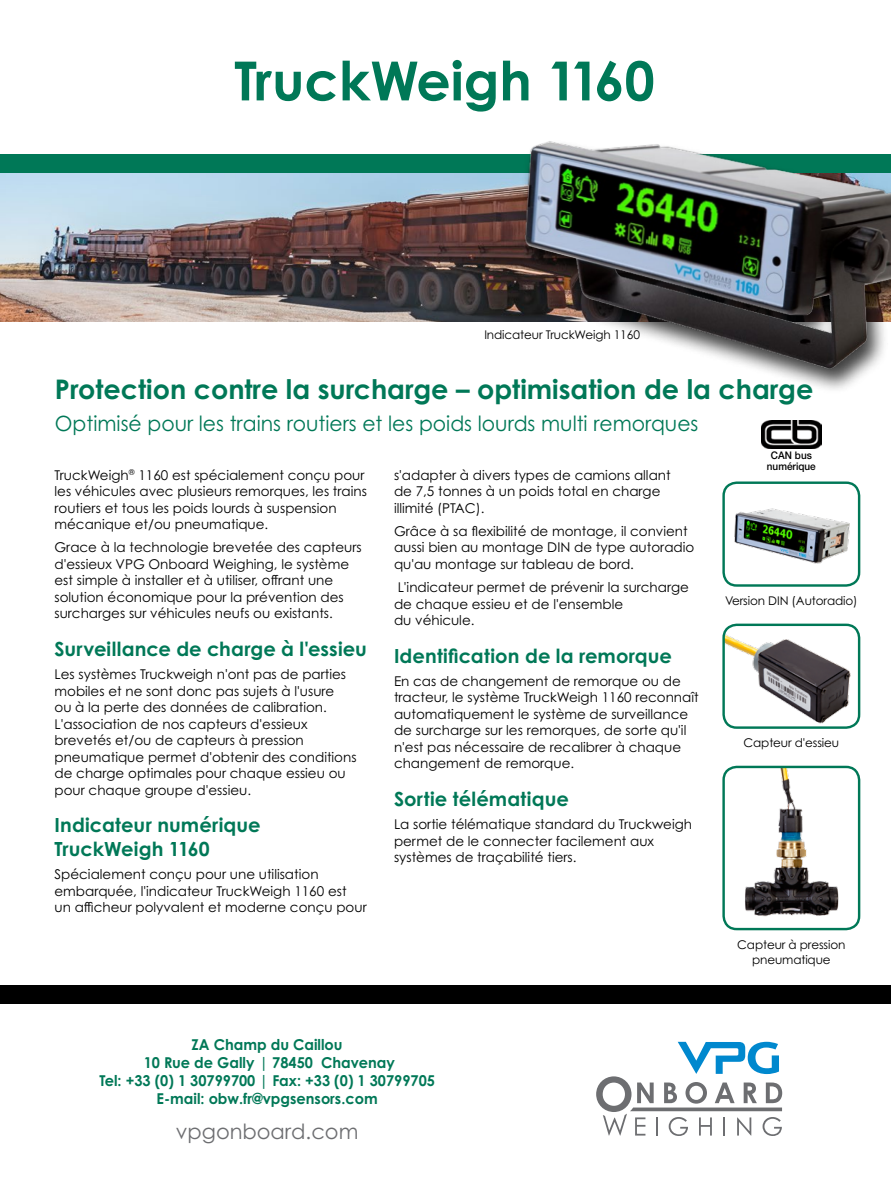
<style>
.page{position:relative;width:891px;height:1188px;background:#fff}
.page>*{position:absolute;margin:0;border:0;box-sizing:border-box;transform-origin:0 0}
.PT-Front-Title{font:700 54px "Century Gothic Pro";color:#007857}
.PT-prod-body-title-g{font:700 27px "Century Gothic Pro";color:#007857}
.PT-Body-subtitle-gre{font:21px "Century Gothic Pro";color:#007857}
.PT-URL{font:21px "Century Gothic Pro";color:#6d6e71}
.PT-body-heading{font:700 19.5px/24px "Century Gothic Pro";letter-spacing:.005em;color:#007857}
.PT-Contact{font:700 15px "Century Gothic Pro";color:#007857}
.PT-body{font:13.5px/16.5px "Century Gothic Pro";color:#000}
.PT-image-captions{font:12px/15px "Century Gothic Pro";letter-spacing:-.01em;color:#000;text-align:center}
.PMOB-PT_Front_logo_t{font:500 10.5px "Helvetica Neue LT Std";color:#000;scale:.95 1}
</style>
<div class="page">
<svg style="left:596px;top:1042px;width:186px;height:94px"></svg>
<div style="left:0;top:985px;width:891px;height:19px;background:#000"></div>
<img style="left:0;top:173px;width:504px;height:148px">
<img style="left:762px;top:421px;width:59px;height:27px">
<img style="left:729px;top:484px;width:126px;height:100px">
<div style="left:722px;top:481px;width:138px;height:106px;border:2px solid #007857;border-radius:13px"></div>
<img style="left:725px;top:625px;width:134px;height:101px">
<div style="left:722px;top:624px;width:138px;height:105px;border:2px solid #007857;border-radius:13px"></div>
<img style="left:725px;top:767px;width:134px;height:162px">
<div style="left:722px;top:766px;width:138px;height:164px;border:2px solid #007857;border-radius:13px"></div>
<div style="left:0;top:154px;width:891px;height:19px;background:#007857"></div>
<img style="left:504px;top:141px;width:387px;height:247px">
<p class="PT-Front-Title" style="left:234px;top:47px;width:422px">TruckWeigh 1160</p>
<p class="PT-image-captions" style="left:484px;top:327px;width:157px">Indicateur TruckWeigh 1160</p>
<p class="PT-prod-body-title-g" style="left:55px;top:373px;width:760px">Protection contre la surcharge – optimisation de la charge</p>
<p class="PT-Body-subtitle-gre" style="left:55px;top:411px;width:645px">Optimisé pour les trains routiers et les poids lourds multi remorques</p>
<p class="PT-body" style="left:55px;top:466px;width:314px">TruckWeigh<sup>®</sup> 1160 est spécialement conçu pour les véhicules avec plusieurs remorques, les trains routiers et tous les poids lourds à suspension mécanique et/ou pneumatique.</p>
<p class="PT-body" style="left:55px;top:539px;width:309px">Grace à la technologie brevetée des capteurs d'essieux VPG Onboard Weighing, le système est simple à installer et à utiliser, offrant une solution économique pour la prévention des surcharges sur véhicules neufs ou existants.</p>
<p class="PT-body-heading" style="left:55px;top:636px;width:314px">Surveillance de charge à l'essieu</p>
<p class="PT-body" style="left:55px;top:666px;width:304px">Les systèmes Truckweigh n'ont pas de parties mobiles et ne sont donc pas sujets à l'usure<br>ou à la perte des données de calibration.<br>L'association de nos capteurs d'essieux brevetés et/ou de capteurs à pression pneumatique permet d'obtenir des conditions de charge optimales pour chaque essieu ou pour chaque groupe d'essieu.</p>
<p class="PT-body-heading" style="left:55px;top:813px;width:208px">Indicateur numérique<br>TruckWeigh 1160</p>
<p class="PT-body" style="left:55px;top:866px;width:314px">Spécialement conçu pour une utilisation embarquée, l'indicateur TruckWeigh 1160 est<br>un afficheur polyvalent et moderne conçu pour</p>
<p class="PT-body" style="left:394px;top:466px;width:278px">s'adapter à divers types de camions allant de 7,5 tonnes à un poids total en charge illimité (PTAC).</p>
<p class="PT-body" style="left:394px;top:523px;width:302px">Grâce à sa flexibilité de montage, il convient aussi bien au montage DIN de type autoradio qu'au montage sur tableau de bord.</p>
<p class="PT-body" style="left:394px;top:579px;width:296px">L'indicateur permet de prévenir la surcharge de chaque essieu et de l'ensemble<br>du véhicule.</p>
<p class="PT-body-heading" style="left:394px;top:643px;width:280px">Identification de la remorque</p>
<p class="PT-body" style="left:394px;top:673px;width:306px">En cas de changement de remorque ou de tracteur, le système TruckWeigh 1160 reconnaît automatiquement le système de surveillance de surcharge sur les remorques, de sorte qu'il n'est pas nécessaire de recalibrer à chaque changement de remorque.</p>
<p class="PT-body-heading" style="left:394px;top:786px;width:176px">Sortie télématique</p>
<p class="PT-body" style="left:394px;top:816px;width:300px">La sortie télématique standard du Truckweigh permet de le connecter facilement aux systèmes de traçabilité tiers.</p>
<p class="PMOB-PT_Front_logo_t" style="left:771px;top:449px;width:45px">CAN bus</p>
<p class="PMOB-PT_Front_logo_t" style="left:767px;top:460px;width:53px">numérique</p>
<p class="PT-image-captions" style="left:725px;top:593px;width:134px">Version DIN (Autoradio)</p>
<p class="PT-image-captions" style="left:744px;top:735px;width:97px">Capteur d'essieu</p>
<p class="PT-image-captions" style="left:737px;top:937px;width:110px">Capteur à pression pneumatique</p>
<p class="PT-Contact" style="left:192px;top:1035px;width:153px">ZA Champ du Caillou</p>
<p class="PT-Contact" style="left:144px;top:1053px;width:253px">10 Rue de Gally | 78450 Chavenay</p>
<p class="PT-Contact" style="left:99px;top:1071px;width:337px">Tel: +33 (0) 1 30799700 | Fax: +33 (0) 1 30799705</p>
<p class="PT-Contact" style="left:157px;top:1089px;width:223px">E-mail: obw.fr@vpgsensors.com</p>
<p class="PT-URL" style="left:176px;top:1119px;width:184px">vpgonboard.com</p>
</div>
